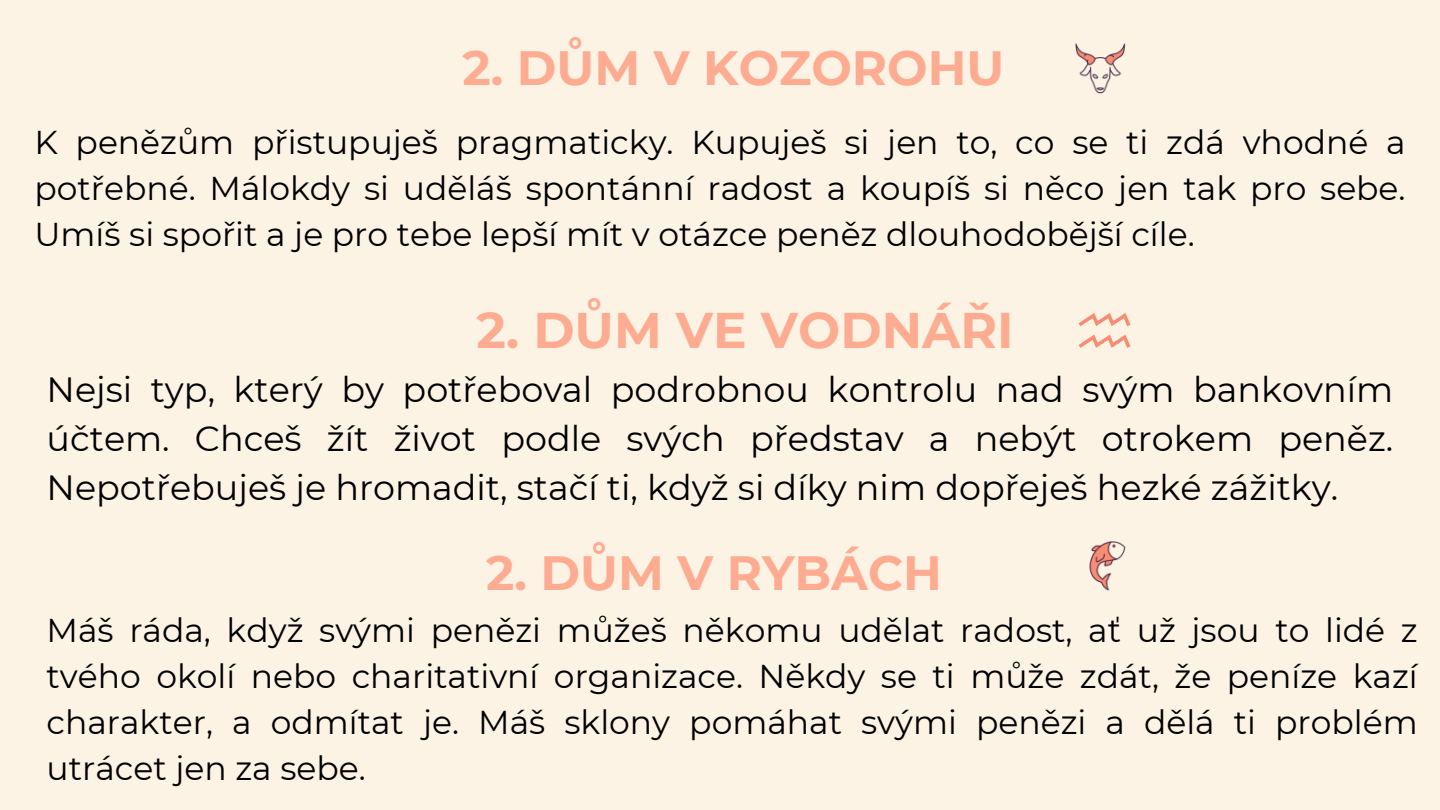
<style>
.page{position:relative;width:1440px;height:810px;background:#fcf3e4}
.page>*{position:absolute;margin:0;border:0;box-sizing:border-box;transform-origin:0 0}
.t1{font:700 50px "Montserrat";color:#feac91}
.t2{font:700 48px "Montserrat";color:#feac91}
.t3{font:35px/48.8px "Montserrat";color:#000;text-align:justify}
.t4{font:33px/45.8px "Montserrat";color:#000;text-align:justify}
</style>
<div class="page">
<img style="left:1075px;top:43px;width:51px;height:51px">
<img style="left:1078px;top:313px;width:53px;height:35px">
<img style="left:1089px;top:541px;width:37px;height:50px">
<p class="t2" style="left:462px;top:39px;width:543px">2. DŮM V KOZOROHU</p>
<p class="t4" style="left:34px;top:120px;width:1373px">K penězům přistupuješ pragmaticky. Kupuješ si jen to, co se ti zdá vhodné a potřebné. Málokdy si uděláš spontánní radost a koupíš si něco jen tak pro sebe.<br>Umíš si spořit a je pro tebe lepší mít v otázce peněz dlouhodobější cíle.</p>
<p class="t1" style="left:477px;top:299px;width:538px">2. DŮM VE VODNÁŘI</p>
<h1 class="t3" style="left:47px;top:365px;width:1348px">Nejsi typ, který by potřeboval podrobnou kontrolu nad svým bankovním účtem. Chceš žít život podle svých představ a nebýt otrokem peněz.<br>Nepotřebuješ je hromadit, stačí ti, když si díky nim dopřeješ hezké zážitky.</h1>
<p class="t2" style="left:486px;top:544px;width:457px">2. DŮM V RYBÁCH</p>
<h1 class="t4" style="left:47px;top:608px;width:1373px">Máš ráda, když svými penězi můžeš někomu udělat radost, ať už jsou to lidé z tvého okolí nebo charitativní organizace. Někdy se ti může zdát, že peníze kazí charakter, a odmítat je. Máš sklony pomáhat svými penězi a dělá ti problém utrácet jen za sebe.</h1>
</div>
